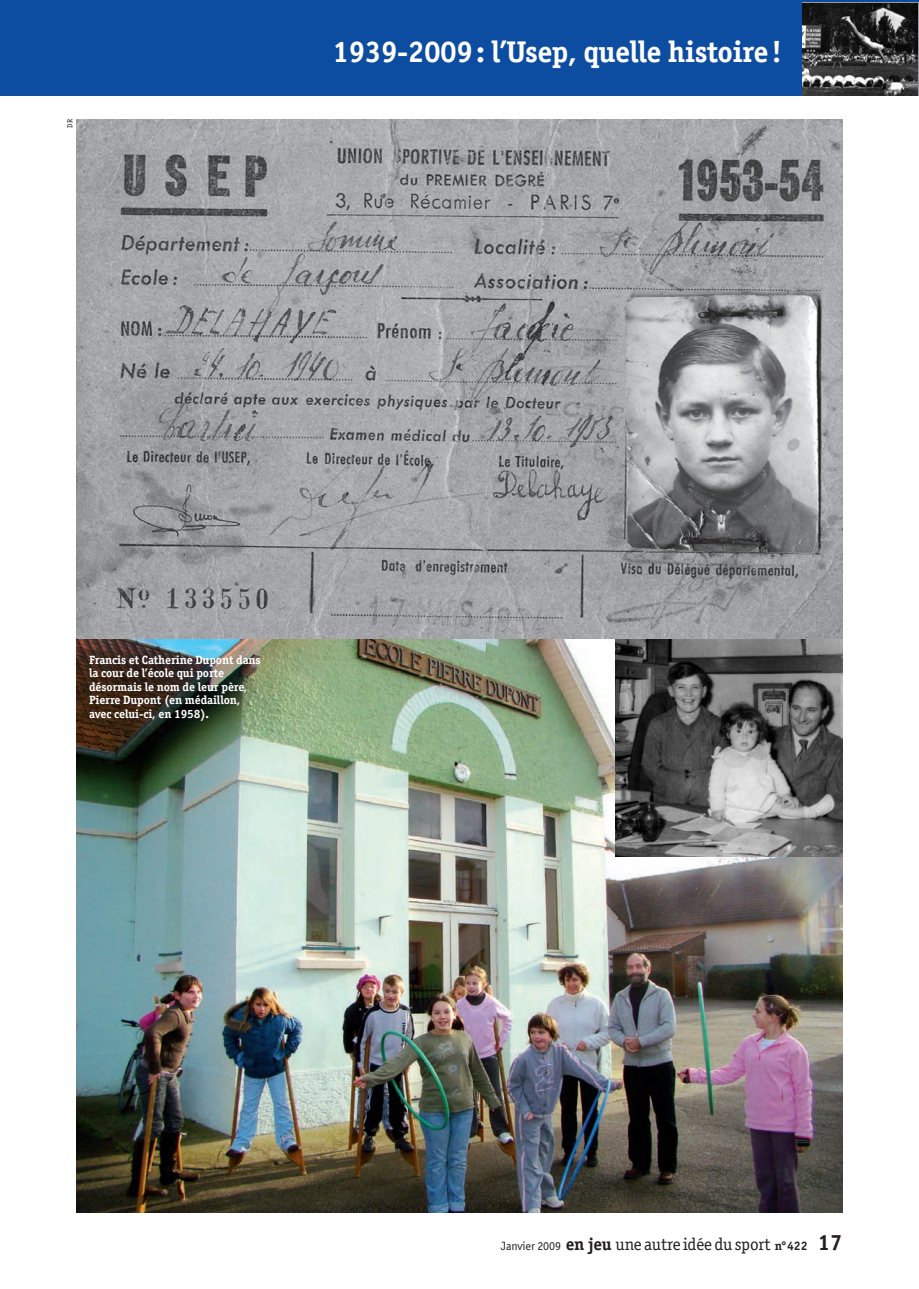
<style>
.page{position:relative;width:919px;height:1289px;background:#fff}
.page>*{position:absolute;margin:0;border:0;box-sizing:border-box;transform-origin:0 0}
.t1{font:700 30px "Officina Serif";letter-spacing:-.015em;color:#fff}
.t2{font:17.25px "Officina Serif";letter-spacing:-.01em;color:#231f20}
.t3{font:700 12px/13.5px "Officina Serif";letter-spacing:-.01em;color:#fff}
.t4{font:7.5px "Officina Serif";color:#231f20}
.s1{font-family:"Officina Sans";font-size:12.3px}
.s2{font-weight:700}
.s3{font-weight:700;font-size:12.3px}
.s4{font-weight:700;font-size:22.2px}
</style>
<div class="page">
<div style="left:0;top:0;width:918px;height:96px;background:#0d4da1"></div>
<img style="left:802px;top:4px;width:115px;height:92px">
<img style="left:77px;top:119px;width:765px;height:1093px">
<img style="left:615px;top:638px;width:227px;height:218px">
<p class="t4" style="left:65px;top:127px;width:10px;rotate:-90deg">DR</p>
<h1 class="t1" style="left:332px;top:40px;width:451px">1939-2009: l’Usep, quelle histoire!</h1>
<p class="t3" style="left:89px;top:654px;width:173px">Francis et Catherine Dupont dans la cour de l’école qui porte désormais le nom de leur père,<br>Pierre Dupont (en médaillon, avec celui-ci, en 1958).</p>
<h2 class="t2" style="left:501px;top:1233px;width:343px"><span class="s1">Janvier 2009</span> <span class="s2">en jeu</span> uneautreidéedusport <span class="s3">n°422</span> <span class="s4">17</span></h2>
</div>
